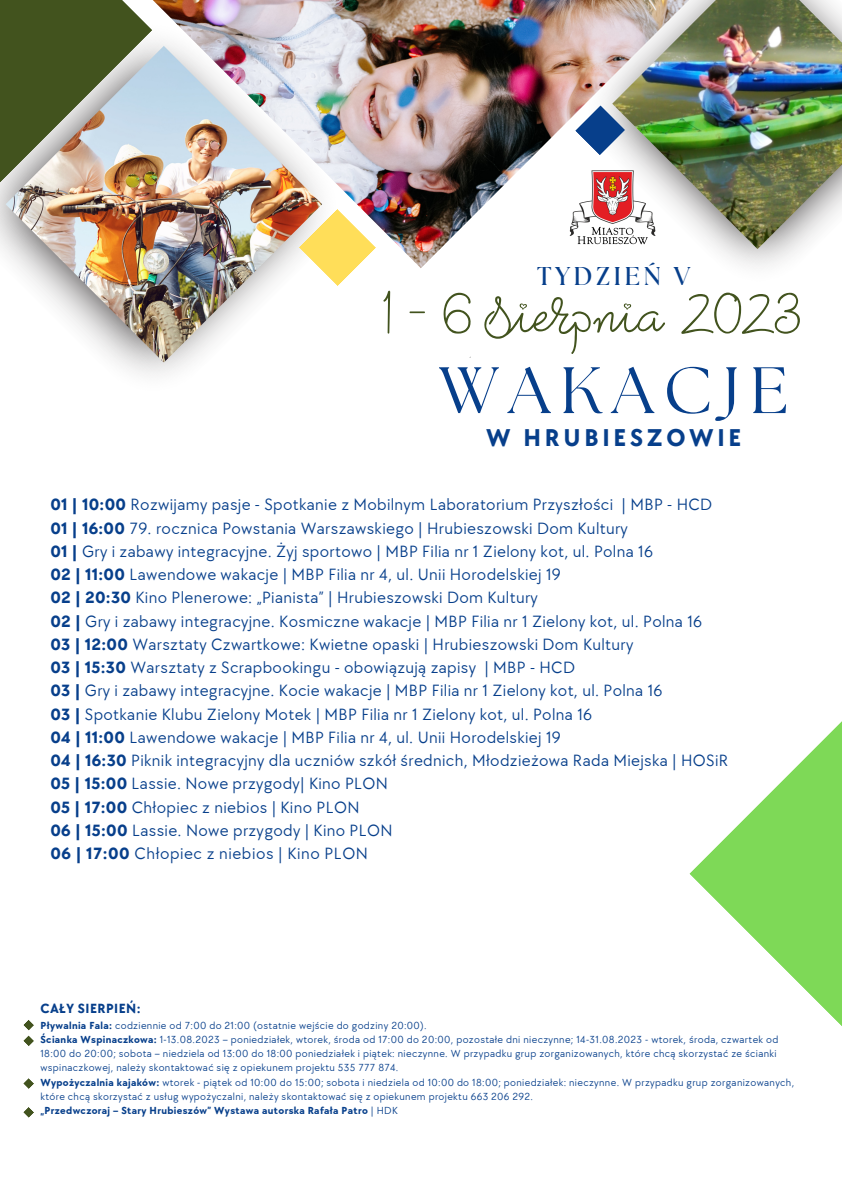
<style>
.page{position:relative;width:842px;height:1191px;background:#fff}
.page>*{position:absolute;margin:0;border:0;box-sizing:border-box;transform-origin:0 0}
.t1{font:71.6px "Heavenfield Mono";color:#42531e}
.t2{font:65.4px "The Seasons";letter-spacing:.15em;color:#073f8b}
.t3{font:700 25.7px "The Seasons";letter-spacing:.15em;color:#073f8b}
.t4{font:700 25.1px "TT Chocolates";letter-spacing:.15em;color:#073f8b}
.t5{font:16.8px "TT Chocolates";letter-spacing:.02em;color:#073f8b}
.t6{font:700 13.7px "TT Chocolates";letter-spacing:.03em;color:#073f8b}
.t7{font:10.6px/14.2px "TT Chocolates";letter-spacing:.03em;color:#073f8b}
.t8{font:700 10.6px "TT Chocolates";letter-spacing:.03em;color:#073f8b}
.s1{font-weight:700}
.s2{font-weight:400}
</style>
<div class="page">
<img style="left:361px;top:0;width:202px;height:268px">
<img style="left:0;top:0;width:361px;height:376px">
<img style="left:6px;top:46px;width:316px;height:316px">
<img style="left:563px;top:0;width:235px;height:267px">
<img style="left:612px;top:0;width:230px;height:249px">
<svg style="left:575px;top:105px;width:50px;height:50px"></svg>
<img style="left:0;top:0;width:153px;height:209px">
<svg style="left:689px;top:721px;width:153px;height:305px"></svg>
<svg style="left:299px;top:209px;width:77px;height:77px"></svg>
<svg style="left:23px;top:1020px;width:11px;height:26px"></svg>
<svg style="left:23px;top:1078px;width:11px;height:11px"></svg>
<svg style="left:23px;top:1107px;width:11px;height:10px"></svg>
<img style="left:552px;top:169px;width:123px;height:87px">
<p class="t3" style="left:537px;top:264px;width:155px">TYDZIEŃ V</p>
<p class="t1" style="left:383px;top:241px;width:419px">1 - 6 sierpnia 2023</p>
<p class="t2" style="left:439px;top:360px;width:351px">WAKACJE</p>
<p class="t4" style="left:486px;top:423px;width:257px">W HRUBIESZOWIE</p>
<p class="t5" style="left:50px;top:495px;width:663px"><span class="s1">01 | 10:00</span> Rozwijamy pasje - Spotkanie z Mobilnym Laboratorium Przyszłości | MBP - HCD</p>
<p class="t5" style="left:50px;top:518px;width:579px"><span class="s1">01 | 16:00</span> 79. rocznica Powstania Warszawskiego | Hrubieszowski Dom Kultury</p>
<p class="t5" style="left:50px;top:541px;width:604px"><span class="s1">01 |</span> Gry i zabawy integracyjne. Żyj sportowo | MBP Filia nr 1 Zielony kot, ul. Polna 16</p>
<p class="t5" style="left:50px;top:565px;width:512px"><span class="s1">02 | 11:00</span> Lawendowe wakacje | MBP Filia nr 4, ul. Unii Horodelskiej 19</p>
<p class="t5" style="left:50px;top:588px;width:489px"><span class="s1">02 | 20:30</span> Kino Plenerowe: „Pianista” | Hrubieszowski Dom Kultury</p>
<p class="t5" style="left:50px;top:611px;width:653px"><span class="s1">02 |</span> Gry i zabawy integracyjne. Kosmiczne wakacje | MBP Filia nr 1 Zielony kot, ul. Polna 16</p>
<p class="t5" style="left:50px;top:634px;width:585px"><span class="s1">03 | 12:00</span> Warsztaty Czwartkowe: Kwietne opaski | Hrubieszowski Dom Kultury</p>
<p class="t5" style="left:50px;top:658px;width:526px"><span class="s1">03 | 15:30</span> Warsztaty z Scrapbookingu - obowiązują zapisy | MBP - HCD</p>
<p class="t5" style="left:50px;top:681px;width:614px"><span class="s1">03 |</span> Gry i zabawy integracyjne. Kocie wakacje | MBP Filia nr 1 Zielony kot, ul. Polna 16</p>
<p class="t5" style="left:50px;top:704px;width:543px"><span class="s1">03 |</span> Spotkanie Klubu Zielony Motek | MBP Filia nr 1 Zielony kot, ul. Polna 16</p>
<p class="t5" style="left:50px;top:727px;width:512px"><span class="s1">04 | 11:00</span> Lawendowe wakacje | MBP Filia nr 4, ul. Unii Horodelskiej 19</p>
<p class="t5" style="left:50px;top:751px;width:679px"><span class="s1">04 | 16:30</span> Piknik integracyjny dla uczniów szkół średnich, Młodzieżowa Rada Miejska | HOSiR</p>
<p class="t5" style="left:50px;top:774px;width:339px"><span class="s1">05 | 15:00</span> Lassie. Nowe przygody| Kino PLON</p>
<p class="t5" style="left:50px;top:797px;width:311px"><span class="s1">05 | 17:00</span> Chłopiec z niebios | Kino PLON</p>
<p class="t5" style="left:50px;top:820px;width:344px"><span class="s1">06 | 15:00</span> Lassie. Nowe przygody | Kino PLON</p>
<p class="t5" style="left:50px;top:844px;width:319px"><span class="s1">06 | 17:00</span> Chłopiec z niebios | Kino PLON</p>
<p class="t6" style="left:40px;top:1000px;width:102px">CAŁY SIERPIEŃ:</p>
<p class="t7" style="left:40px;top:1018px;width:388px"><span class="s1">Pływalnia Fala:</span> codziennie od 7:00 do 21:00 (ostatnie wejście do godziny 20:00).</p>
<p class="t7" style="left:40px;top:1032px;width:739px"><span class="s1">Ścianka Wspinaczkowa:</span> 1-13.08.2023 – poniedziałek, wtorek, środa od 17:00 do 20:00, pozostałe dni nieczynne; 14-31.08.2023 - wtorek, środa, czwartek od<br>18:00 do 20:00; sobota – niedziela od 13:00 do 18:00 poniedziałek i piątek: nieczynne. W przypadku grup zorganizowanych, które chcą skorzystać ze ścianki wspinaczkowej, należy skontaktować się z opiekunem projektu 535 777 874.</p>
<p class="t7" style="left:40px;top:1075px;width:755px"><span class="s1">Wypożyczalnia kajaków:</span> wtorek - piątek od 10:00 do 15:00; sobota i niedziela od 10:00 do 18:00; poniedziałek: nieczynne. W przypadku grup zorganizowanych, które chcą skorzystać z usług wypożyczalni, należy skontaktować się z opiekunem projektu 663 206 292.</p>
<p class="t8" style="left:40px;top:1104px;width:359px">„Przedwczoraj – Stary Hrubieszów” Wystawa autorska Rafała Patro <span class="s2">| HDK</span></p>
</div>
